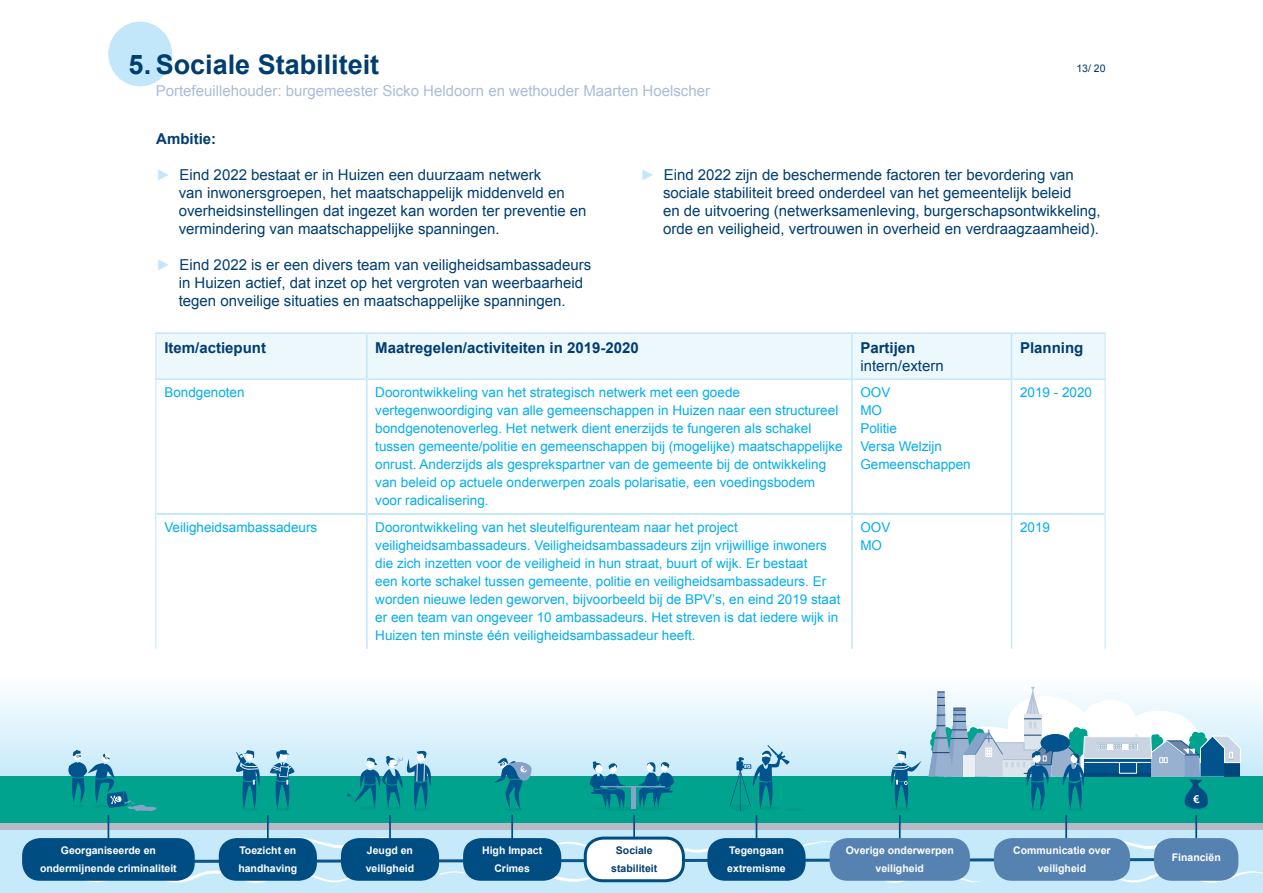
<style>
.page{position:relative;width:1263px;height:893px;background:#fff}
.page>*{position:absolute;margin:0;border:0;box-sizing:border-box;transform-origin:0 0}
.t1{font:700 27px "Arial";color:#003d71}
.Bodytekst{font:15px/18px "Arial";color:#003d71}
.t2{font:700 15px "Arial";color:#003d71}
.t3{font:15px "Arial";color:#abbcd9}
.Table_bodytekst{font:13.5px/18px "Arial";color:#00aeef}
.t4{font:700 10.5px/18px "Arial";color:#fff;text-align:center}
.t5{font:700 10.5px/18px "Arial";color:#003d71;text-align:center}
.t6{font:10.5px "Arial";color:#036}
.s1{color:#c2e7fa}
</style>
<div class="page">
<div style="left:0;top:676px;width:1263px;height:100px;background:linear-gradient(to bottom,#fefefe,#c7eafa)"></div>
<div style="left:0;top:826px;width:1263px;height:67px;background:#c6eafa"></div>
<div style="left:0;top:776px;width:1263px;height:47px;background:#00a48e"></div>
<div style="left:0;top:823px;width:1263px;height:6px;background:#b5bac5"></div>
<svg style="left:30px;top:870px;width:325px;height:13px"></svg>
<svg style="left:439px;top:871px;width:25px;height:4px"></svg>
<svg style="left:547px;top:872px;width:51px;height:10px"></svg>
<svg style="left:885px;top:871px;width:97px;height:12px"></svg>
<svg style="left:1116px;top:870px;width:147px;height:13px"></svg>
<hr style="left:784px;top:808px;width:20px;height:3px;background:#009a87;border-radius:50%">
<svg style="left:107px;top:837px;width:1091px;height:26px"></svg>
<svg style="left:928px;top:687px;width:317px;height:123px"></svg>
<svg style="left:67px;top:750px;width:89px;height:61px"></svg>
<hr style="left:108px;top:815px;width:1px;height:52px;background:#004d84">
<div style="left:22px;top:838px;width:173px;height:43px;background:#004d84;border-radius:18px"></div>
<hr style="left:275px;top:808px;width:17px;height:3px;background:#009a87;border-radius:50%">
<hr style="left:241px;top:808px;width:17px;height:3px;background:#009a87;border-radius:50%">
<hr style="left:267px;top:815px;width:2px;height:52px;background:#004d84">
<div style="left:219px;top:838px;width:98px;height:43px;background:#004d84;border-radius:18px"></div>
<hr style="left:413px;top:808px;width:17px;height:3px;background:#009a87;border-radius:50%">
<svg style="left:347px;top:751px;width:84px;height:58px"></svg>
<hr style="left:389px;top:815px;width:2px;height:52px;background:#004d84">
<div style="left:341px;top:838px;width:98px;height:43px;background:#004d84;border-radius:18px"></div>
<hr style="left:505px;top:808px;width:20px;height:3px;background:#009a87;border-radius:50%">
<svg style="left:493px;top:757px;width:39px;height:53px"></svg>
<hr style="left:511px;top:815px;width:2px;height:52px;background:#004d84">
<div style="left:463px;top:838px;width:98px;height:43px;background:#004d84;border-radius:18px"></div>
<hr style="left:594px;top:807px;width:79px;height:4px;background:#009a87;border-radius:50%">
<svg style="left:589px;top:761px;width:37px;height:48px"></svg>
<svg style="left:638px;top:762px;width:36px;height:45px"></svg>
<hr style="left:600px;top:786px;width:65px;height:1px;background:#85a3c8">
<div style="left:631px;top:787px;width:5px;height:22px;background:#85a3c8"></div>
<hr style="left:633px;top:815px;width:2px;height:52px;background:#004d84">
<svg style="left:730px;top:745px;width:60px;height:66px"></svg>
<hr style="left:756px;top:815px;width:1px;height:52px;background:#004d84">
<div style="left:707px;top:838px;width:98px;height:43px;background:#004d84;border-radius:18px"></div>
<hr style="left:1195px;top:815px;width:2px;height:52px;background:#004d84">
<div style="left:1154px;top:838px;width:84px;height:43px;background:#5682b2;border-radius:18px"></div>
<hr style="left:891px;top:807px;width:21px;height:4px;background:#009a87;border-radius:50%">
<svg style="left:891px;top:750px;width:31px;height:59px"></svg>
<hr style="left:899px;top:815px;width:2px;height:52px;background:#004d84">
<div style="left:830px;top:838px;width:140px;height:43px;background:#5682b2;border-radius:18px"></div>
<hr style="left:1065px;top:815px;width:2px;height:52px;background:#004d84">
<div style="left:994px;top:838px;width:136px;height:43px;background:#5682b2;border-radius:18px"></div>
<svg style="left:233px;top:750px;width:27px;height:59px"></svg>
<svg style="left:269px;top:750px;width:26px;height:59px"></svg>
<div style="left:585px;top:838px;width:98px;height:43px;background:#fff;border-radius:18px"></div>
<div style="left:584px;top:837px;width:101px;height:45px;border:3px solid #004d84;border-radius:18px"></div>
<div style="left:108px;top:22px;width:64px;height:64px;background:#c2e7fa;border-radius:50%"></div>
<div style="left:157px;top:334px;width:947px;height:44px;background:#edf8fd"></div>
<hr style="left:157px;top:513px;width:209px;height:2px;background:#b3e3f7">
<hr style="left:368px;top:513px;width:483px;height:2px;background:#b3e3f7">
<hr style="left:853px;top:513px;width:158px;height:2px;background:#b3e3f7">
<hr style="left:1012px;top:513px;width:92px;height:2px;background:#b3e3f7">
<hr style="left:155px;top:334px;width:2px;height:44px;background:#d6edfb">
<hr style="left:1104px;top:334px;width:2px;height:44px;background:#d6edfb">
<hr style="left:155px;top:380px;width:2px;height:134px;background:#d6edfb">
<hr style="left:1104px;top:380px;width:2px;height:134px;background:#d6edfb">
<hr style="left:155px;top:514px;width:2px;height:135px;background:#d6edfb">
<hr style="left:1104px;top:514px;width:2px;height:135px;background:#d6edfb">
<hr style="left:366px;top:334px;width:2px;height:44px;background:#c2e7fa">
<hr style="left:851px;top:334px;width:2px;height:44px;background:#c2e7fa">
<hr style="left:1011px;top:334px;width:1px;height:44px;background:#c2e7fa">
<hr style="left:366px;top:380px;width:2px;height:134px;background:#c2e7fa">
<hr style="left:851px;top:380px;width:2px;height:134px;background:#c2e7fa">
<hr style="left:1011px;top:380px;width:1px;height:134px;background:#c2e7fa">
<hr style="left:366px;top:514px;width:2px;height:135px;background:#c2e7fa">
<hr style="left:851px;top:514px;width:2px;height:135px;background:#c2e7fa">
<hr style="left:1011px;top:514px;width:1px;height:135px;background:#c2e7fa">
<hr style="left:155px;top:378px;width:212px;height:2px;background:#c2e7fa">
<hr style="left:367px;top:378px;width:485px;height:2px;background:#c2e7fa">
<hr style="left:852px;top:378px;width:159px;height:2px;background:#c2e7fa">
<hr style="left:1011px;top:378px;width:95px;height:2px;background:#c2e7fa">
<hr style="left:155px;top:332px;width:212px;height:2px;background:#c2e7fa">
<hr style="left:367px;top:332px;width:485px;height:2px;background:#c2e7fa">
<hr style="left:852px;top:332px;width:159px;height:2px;background:#c2e7fa">
<hr style="left:1011px;top:332px;width:95px;height:2px;background:#c2e7fa">
<p class="t1" style="left:129px;top:46px;width:252px">5. Sociale Stabiliteit</p>
<p class="t3" style="left:156px;top:81px;width:556px">Portefeuillehouder: burgemeester Sicko Heldoorn en wethouder Maarten Hoelscher</p>
<p class="t6" style="left:1076px;top:61px;width:31px">13/ 20</p>
<p class="t2" style="left:156px;top:129px;width:61px">Ambitie:</p>
<p class="Bodytekst" style="left:156px;top:166px;width:387px"><span class="s1">►</span> Eind 2022 bestaat er in Huizen een duurzaam netwerk</p>
<p class="Bodytekst" style="left:179px;top:184px;width:388px">van inwonersgroepen, het maatschappelijk middenveld en</p>
<p class="Bodytekst" style="left:179px;top:202px;width:409px">overheidsinstellingen dat ingezet kan worden ter preventie en</p>
<p class="Bodytekst" style="left:179px;top:220px;width:322px">vermindering van maatschappelijke spanningen.</p>
<p class="Bodytekst" style="left:156px;top:256px;width:437px"><span class="s1">►</span> Eind 2022 is er een divers team van veiligheidsambassadeurs</p>
<p class="Bodytekst" style="left:179px;top:274px;width:406px">in Huizen actief, dat inzet op het vergroten van weerbaarheid</p>
<p class="Bodytekst" style="left:179px;top:292px;width:388px">tegen onveilige situaties en maatschappelijke spanningen.</p>
<p class="Bodytekst" style="left:640px;top:166px;width:435px"><span class="s1">►</span> Eind 2022 zijn de beschermende factoren ter bevordering van</p>
<p class="Bodytekst" style="left:663px;top:184px;width:410px">sociale stabiliteit breed onderdeel van het gemeentelijk beleid</p>
<p class="Bodytekst" style="left:663px;top:202px;width:439px">en de uitvoering (netwerksamenleving, burgerschapsontwikkeling, orde en veiligheid, vertrouwen in overheid en verdraagzaamheid).</p>
<p class="t2" style="left:164px;top:337px;width:103px">Item/actiepunt</p>
<p class="t2" style="left:375px;top:337px;width:265px">Maatregelen/activiteiten in 2019-2020</p>
<p class="t2" style="left:860px;top:337px;width:57px">Partijen</p>
<p class="Bodytekst" style="left:860px;top:356px;width:85px">intern/extern</p>
<p class="Table_bodytekst" style="left:164px;top:384px;width:82px">Bondgenoten</p>
<p class="Table_bodytekst" style="left:375px;top:384px;width:469px">Doorontwikkeling van het strategisch netwerk met een goede vertegenwoordiging van alle gemeenschappen in Huizen naar een structureel bondgenotenoverleg. Het netwerk dient enerzijds te fungeren als schakel tussen gemeente/politie en gemeenschappen bij (mogelijke) maatschappelijke onrust. Anderzijds als gesprekspartner van de gemeente bij de ontwikkeling van beleid op actuele onderwerpen zoals polarisatie, een voedingsbodem voor radicalisering.</p>
<p class="Table_bodytekst" style="left:860px;top:384px;width:32px">OOV</p>
<p class="Table_bodytekst" style="left:860px;top:402px;width:23px">MO</p>
<p class="Table_bodytekst" style="left:860px;top:420px;width:38px">Politie</p>
<p class="Table_bodytekst" style="left:860px;top:438px;width:83px">Versa Welzijn</p>
<p class="Table_bodytekst" style="left:860px;top:456px;width:112px">Gemeenschappen</p>
<p class="Table_bodytekst" style="left:164px;top:519px;width:155px">Veiligheidsambassadeurs</p>
<p class="Table_bodytekst" style="left:375px;top:519px;width:467px">Doorontwikkeling van het sleutelfigurenteam naar het project veiligheidsambassadeurs. Veiligheidsambassadeurs zijn vrijwillige inwoners die zich inzetten voor de veiligheid in hun straat, buurt of wijk. Er bestaat<br>een korte schakel tussen gemeente, politie en veiligheidsambassadeurs. Er worden nieuwe leden geworven, bijvoorbeeld bij de BPV’s, en eind 2019 staat er een team van ongeveer 10 ambassadeurs. Het streven is dat iedere wijk in Huizen ten minste één veiligheidsambassadeur heeft.</p>
<p class="Table_bodytekst" style="left:860px;top:519px;width:32px">OOV</p>
<p class="Table_bodytekst" style="left:860px;top:537px;width:23px">MO</p>
<p class="t2" style="left:1020px;top:337px;width:65px">Planning</p>
<p class="Table_bodytekst" style="left:1020px;top:384px;width:74px">2019 - 2020</p>
<p class="Table_bodytekst" style="left:1020px;top:519px;width:32px">2019</p>
<p class="t4" style="left:40px;top:841px;width:138px">Georganiseerde en ondermijnende criminaliteit</p>
<p class="t4" style="left:238px;top:841px;width:60px;text-align:left">Toezicht en handhaving</p>
<p class="t4" style="left:366px;top:841px;width:50px;text-align:left">Jeugd en veiligheid</p>
<p class="t4" style="left:482px;top:841px;width:62px">High Impact<br>Crimes</p>
<p class="t4" style="left:727px;top:841px;width:60px;text-align:left">Tegengaan extremisme</p>
<p class="t4" style="left:1172px;top:849px;width:51px">Financiën</p>
<p class="t5" style="left:611px;top:841px;width:48px">Sociale stabiliteit</p>
<p class="t4" style="left:846px;top:841px;width:109px">Overige onderwerpen veiligheid</p>
<p class="t4" style="left:1013px;top:841px;width:99px">Communicatie over veiligheid</p>
</div>
